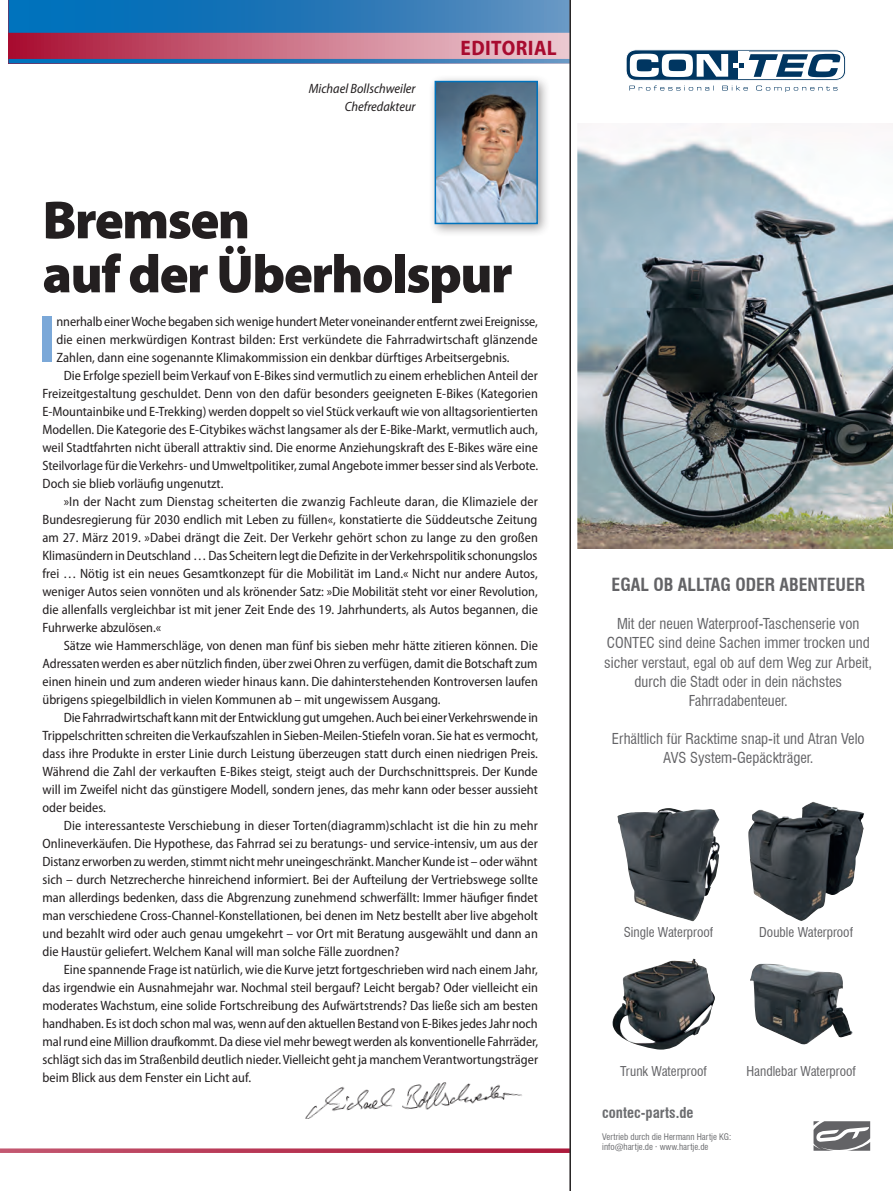
<style>
.page{position:relative;width:893px;height:1191px;background:#fff}
.page>*{position:absolute;margin:0;border:0;box-sizing:border-box;transform-origin:0 0}
.t1{font:700 semi-condensed 66.9px "Myriad Pro";color:#7ba8d8}
.t2{font:900 54px/54px "Myriad Pro";letter-spacing:-.03em;color:#231f20}
.t3{font:700 semi-condensed 21px "Myriad Pro";letter-spacing:.02em;color:#a80b2f}
.t4{font:700 condensed 17.7px "Swiss 721 BT";color:#636366}
.t5{font:condensed 14.7px/19.2px "Swiss 721 BT";color:#636366;text-align:center}
.t6{font:700 condensed 14.7px "Swiss 721 BT";color:#6c6d70}
.t7{font:semi-condensed 13.5px "Myriad Pro";color:#231f20}
.t8{font:italic semi-condensed 13.5px/18px "Myriad Pro";color:#231f20;text-align:right}
.t9{font:condensed 13.2px "Swiss 721 BT";color:#636366}
.t10{font:condensed 8.85px/10.6px "Swiss 721 BT";color:#6c6d70}
</style>
<div class="page">
<svg style="left:0;top:1148px;width:566px;height:5px;background:#be4a65"></svg>
<svg style="left:9px;top:33px;width:557px;height:26px;background:#cb7186"></svg>
<svg style="left:9px;top:59px;width:557px;height:4px;background:#2579b9"></svg>
<svg style="left:9px;top:0;width:557px;height:33px;background:#2679b9"></svg>
<div style="left:428px;top:74px;width:123px;height:163px;background:#231f20;opacity:.45"></div>
<img style="left:438px;top:84px;width:97px;height:137px">
<div style="left:435px;top:81px;width:103px;height:143px;border:2px solid #0073bd"></div>
<img style="left:305px;top:1082px;width:217px;height:36px">
<svg style="left:566px;top:0;width:327px;height:1153px"></svg>
<hr style="left:569px;top:0;width:2px;height:1191px;background:#231f20">
<p class="t8" style="left:309px;top:79px;width:108px">Michael Bollschweiler<br>Chefredakteur</p>
<h3 class="t3" style="left:461px;top:35px;width:98px">EDITORIAL</h3>
<h2 class="t2" style="left:43px;top:191px;width:472px">Bremsen<br>auf der Überholspur</h2>
<h1 class="t1" style="left:38px;top:296px;width:20px">I</h1>
<p class="t7" style="left:57px;top:313px;width:483px">nnerhalb einer Woche begaben sich wenige hundert Meter voneinander entfernt zwei Ereignisse,</p>
<p class="t7" style="left:57px;top:331px;width:483px">die einen merkwürdigen Kontrast bilden: Erst verkündete die Fahrradwirtschaft glänzende</p>
<p class="t7" style="left:57px;top:349px;width:455px">Zahlen, dann eine sogenannte Klimakommission ein denkbar dürftiges Arbeitsergebnis.</p>
<p class="t7" style="left:64px;top:367px;width:476px">Die Erfolge speziell beim Verkauf von E-Bikes sind vermutlich zu einem erheblichen Anteil der</p>
<p class="t7" style="left:43px;top:385px;width:497px">Freizeitgestaltung geschuldet. Denn von den dafür besonders geeigneten E-Bikes (Kategorien</p>
<p class="t7" style="left:43px;top:403px;width:497px">E-Mountainbike und E-Trekking) werden doppelt so viel Stück verkauft wie von alltagsorientierten</p>
<p class="t7" style="left:43px;top:421px;width:497px">Modellen. Die Kategorie des E-Citybikes wächst langsamer als der E-Bike-Markt, vermutlich auch,</p>
<p class="t7" style="left:43px;top:439px;width:497px">weil Stadtfahrten nicht überall attraktiv sind. Die enorme Anziehungskraft des E-Bikes wäre eine</p>
<p class="t7" style="left:43px;top:457px;width:497px">Steilvorlage für die Verkehrs- und Umweltpolitiker, zumal Angebote immer besser sind als Verbote.</p>
<p class="t7" style="left:43px;top:475px;width:182px">Doch sie blieb vorläufig ungenutzt.</p>
<p class="t7" style="left:64px;top:493px;width:476px">»In der Nacht zum Dienstag scheiterten die zwanzig Fachleute daran, die Klimaziele der</p>
<p class="t7" style="left:43px;top:511px;width:496px">Bundesregierung für 2030 endlich mit Leben zu füllen«, konstatierte die Süddeutsche Zeitung</p>
<p class="t7" style="left:43px;top:529px;width:497px">am 27. März 2019. »Dabei drängt die Zeit. Der Verkehr gehört schon zu lange zu den großen</p>
<p class="t7" style="left:43px;top:547px;width:496px">Klimasündern in Deutschland … Das Scheitern legt die Defizite in der Verkehrspolitik schonungslos</p>
<p class="t7" style="left:43px;top:565px;width:497px">frei … Nötig ist ein neues Gesamtkonzept für die Mobilität im Land.« Nicht nur andere Autos,</p>
<p class="t7" style="left:43px;top:583px;width:497px">weniger Autos seien vonnöten und als krönender Satz: »Die Mobilität steht vor einer Revolution,</p>
<p class="t7" style="left:43px;top:601px;width:497px">die allenfalls vergleichbar ist mit jener Zeit Ende des 19. Jahrhunderts, als Autos begannen, die</p>
<p class="t7" style="left:43px;top:619px;width:120px">Fuhrwerke abzulösen.«</p>
<p class="t7" style="left:64px;top:637px;width:476px">Sätze wie Hammerschläge, von denen man fünf bis sieben mehr hätte zitieren können. Die</p>
<p class="t7" style="left:43px;top:655px;width:497px">Adressaten werden es aber nützlich finden, über zwei Ohren zu verfügen, damit die Botschaft zum</p>
<p class="t7" style="left:43px;top:673px;width:497px">einen hinein und zum anderen wieder hinaus kann. Die dahinterstehenden Kontroversen laufen</p>
<p class="t7" style="left:43px;top:691px;width:400px">übrigens spiegelbildlich in vielen Kommunen ab – mit ungewissem Ausgang.</p>
<p class="t7" style="left:64px;top:709px;width:476px">Die Fahrradwirtschaft kann mit der Entwicklung gut umgehen. Auch bei einer Verkehrswende in</p>
<p class="t7" style="left:43px;top:727px;width:497px">Trippelschritten schreiten die Verkaufszahlen in Sieben-Meilen-Stiefeln voran. Sie hat es vermocht,</p>
<p class="t7" style="left:43px;top:745px;width:497px">dass ihre Produkte in erster Linie durch Leistung überzeugen statt durch einen niedrigen Preis.</p>
<p class="t7" style="left:43px;top:763px;width:497px">Während die Zahl der verkauften E-Bikes steigt, steigt auch der Durchschnittspreis. Der Kunde</p>
<p class="t7" style="left:43px;top:781px;width:497px">will im Zweifel nicht das günstigere Modell, sondern jenes, das mehr kann oder besser aussieht</p>
<p class="t7" style="left:43px;top:799px;width:65px">oder beides.</p>
<p class="t7" style="left:64px;top:817px;width:476px">Die interessanteste Verschiebung in dieser Torten(diagramm)schlacht ist die hin zu mehr</p>
<p class="t7" style="left:43px;top:835px;width:497px">Onlineverkäufen. Die Hypothese, das Fahrrad sei zu beratungs- und service-intensiv, um aus der</p>
<p class="t7" style="left:43px;top:853px;width:497px">Distanz erworben zu werden, stimmt nicht mehr uneingeschränkt. Mancher Kunde ist – oder wähnt</p>
<p class="t7" style="left:43px;top:871px;width:497px">sich – durch Netzrecherche hinreichend informiert. Bei der Aufteilung der Vertriebswege sollte</p>
<p class="t7" style="left:43px;top:889px;width:497px">man allerdings bedenken, dass die Abgrenzung zunehmend schwerfällt: Immer häufiger findet</p>
<p class="t7" style="left:43px;top:907px;width:497px">man verschiedene Cross-Channel-Konstellationen, bei denen im Netz bestellt aber live abgeholt</p>
<p class="t7" style="left:43px;top:925px;width:497px">und bezahlt wird oder auch genau umgekehrt – vor Ort mit Beratung ausgewählt und dann an</p>
<p class="t7" style="left:43px;top:943px;width:358px">die Haustür geliefert. Welchem Kanal will man solche Fälle zuordnen?</p>
<p class="t7" style="left:64px;top:961px;width:476px">Eine spannende Frage ist natürlich, wie die Kurve jetzt fortgeschrieben wird nach einem Jahr,</p>
<p class="t7" style="left:43px;top:979px;width:497px">das irgendwie ein Ausnahmejahr war. Nochmal steil bergauf? Leicht bergab? Oder vielleicht ein</p>
<p class="t7" style="left:43px;top:997px;width:497px">moderates Wachstum, eine solide Fortschreibung des Aufwärtstrends? Das ließe sich am besten</p>
<p class="t7" style="left:43px;top:1015px;width:497px">handhaben. Es ist doch schon mal was, wenn auf den aktuellen Bestand von E-Bikes jedes Jahr noch</p>
<p class="t7" style="left:43px;top:1033px;width:497px">mal rund eine Million draufkommt. Da diese viel mehr bewegt werden als konventionelle Fahrräder,</p>
<p class="t7" style="left:43px;top:1051px;width:497px">schlägt sich das im Straßenbild deutlich nieder. Vielleicht geht ja manchem Verantwortungsträger</p>
<p class="t7" style="left:43px;top:1069px;width:210px">beim Blick aus dem Fenster ein Licht auf.</p>
<h3 class="t4" style="left:612px;top:574px;width:255px">EGAL OB ALLTAG ODER ABENTEUER</h3>
<p class="t5" style="left:604px;top:614px;width:269px">Mit der neuen Waterproof-Taschenserie von CONTEC sind deine Sachen immer trocken und sicher verstaut, egal ob auf dem Weg zur Arbeit, durch die Stadt oder in dein nächstes Fahrradabenteuer.</p>
<p class="t5" style="left:612px;top:729px;width:254px">Erhältlich für Racktime snap-it und Atran Velo<br>AVS System-Gepäckträger.</p>
<p class="t9" style="left:624px;top:924px;width:91px">Single Waterproof</p>
<p class="t9" style="left:759px;top:924px;width:95px">Double Waterproof</p>
<p class="t9" style="left:620px;top:1063px;width:88px">Trunk Waterproof</p>
<p class="t9" style="left:746px;top:1063px;width:111px">Handlebar Waterproof</p>
<p class="t6" style="left:602px;top:1104px;width:93px">contec-parts.de</p>
<p class="t10" style="left:602px;top:1131px;width:131px">Vertrieb durch die Hermann Hartje KG: info@hartje.de · www.hartje.de</p>
</div>
